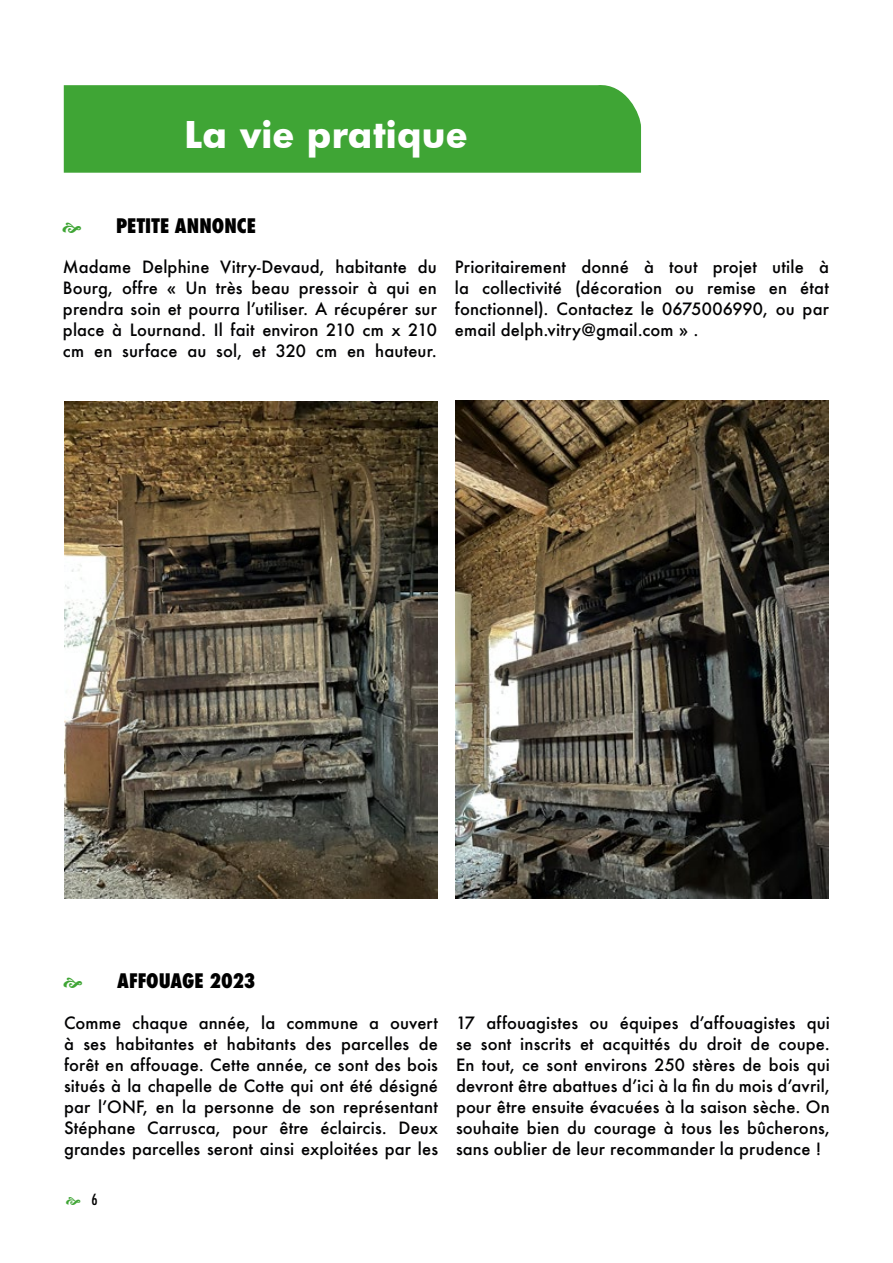
<style>
.page{position:relative;width:893px;height:1263px;background:#fff}
.page>*{position:absolute;margin:0;border:0;box-sizing:border-box;transform-origin:0 0}
.t1{font:700 36px "Futura";letter-spacing:.005em;color:#fff}
.t2{font:800 condensed 19.5px "Futura";letter-spacing:.005em;color:#000}
.t3{font:500 16.5px/21px "Futura";letter-spacing:.01em;color:#020203;text-align:justify}
.t4{font:500 condensed 15px "Futura";color:#000}
</style>
<div class="page">
<div style="left:64px;top:85px;width:577px;height:88px;background:#3fa535"></div>
<img style="left:455px;top:401px;width:374px;height:497px">
<img style="left:64px;top:401px;width:373px;height:498px">
<h1 class="t1" style="left:185px;top:109px;width:285px">La vie pratique</h1>
<p class="t2" style="left:116px;top:212px;width:141px">PETITE ANNONCE</p>
<p class="t3" style="left:63px;top:256px;width:375px">Madame Delphine Vitry-Devaud, habitante du Bourg, offre « Un très beau pressoir à qui en prendra soin et pourra l’utiliser. A récupérer sur place à Lournand. Il fait environ 210 cm x 210 cm en surface au sol, et 320 cm en hauteur.</p>
<p class="t3" style="left:455px;top:256px;width:375px">Prioritairement donné à tout projet utile à la collectivité (décoration ou remise en état fonctionnel). Contactez le 0675006990, ou par email delph.vitry@gmail.com » .</p>
<p class="t2" style="left:117px;top:967px;width:140px">AFFOUAGE 2023</p>
<p class="t3" style="left:64px;top:1012px;width:375px">Comme chaque année, la commune a ouvert à ses habitantes et habitants des parcelles de forêt en affouage. Cette année, ce sont des bois situés à la chapelle de Cotte qui ont été désigné par l’ONF, en la personne de son représentant Stéphane Carrusca, pour être éclaircis. Deux grandes parcelles seront ainsi exploitées par les</p>
<p class="t3" style="left:456px;top:1012px;width:375px">17 affouagistes ou équipes d’affouagistes qui se sont inscrits et acquittés du droit de coupe.<br>En tout, ce sont environs 250 stères de bois qui devront être abattues d’ici à la fin du mois d’avril, pour être ensuite évacuées à la saison sèche. On souhaite bien du courage à tous les bûcherons, sans oublier de leur recommander la prudence !</p>
<p class="t4" style="left:91px;top:1190px;width:8px">6</p>
</div>
